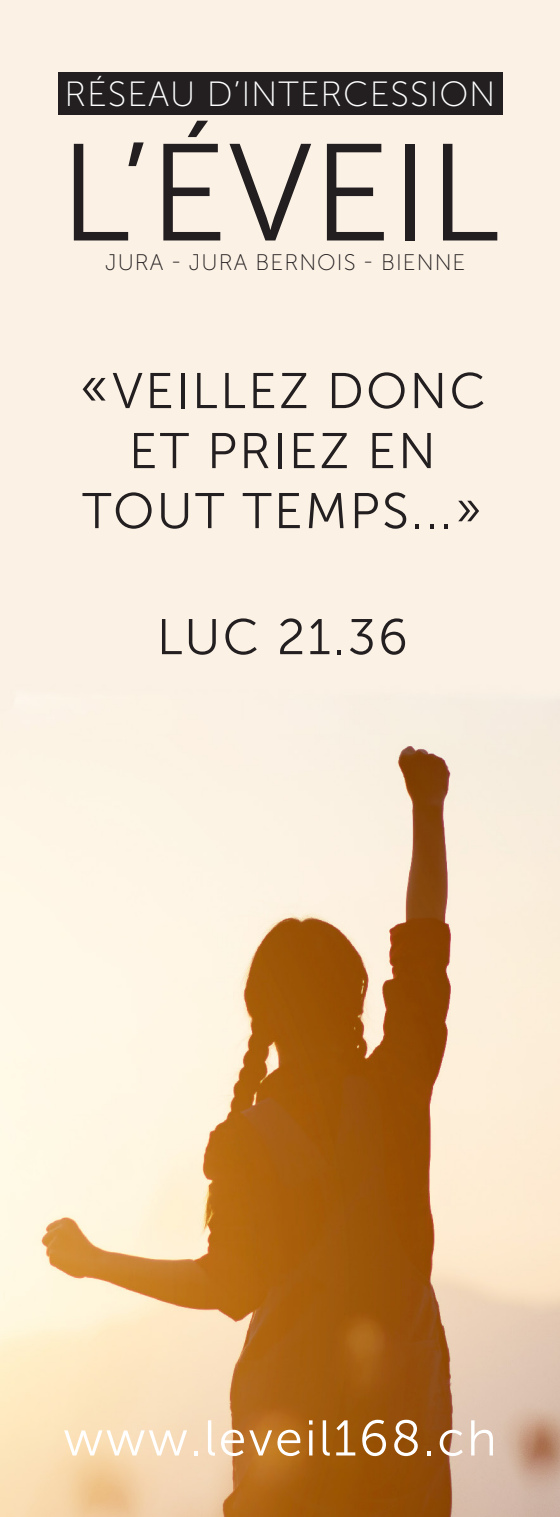
<style>
.page{position:relative;width:560px;height:1517px;background:#fff}
.page>*{position:absolute;margin:0;border:0;box-sizing:border-box;transform-origin:0 0}
.Title_front{font:137.5px "Museo Sans 300";color:#231f20}
.t1{font:50px/60px "Museo Sans 300";letter-spacing:.045em;color:#231f20;text-align:center}
.t2{font:50px "Museo Sans 300";letter-spacing:.045em;color:#fff}
.Body_text{font:35px "Museo Sans 100";letter-spacing:.025em;color:#fff}
.Subtitle_front{font:22.5px "Museo Sans 100";letter-spacing:.045em;color:#231f20}
.s1{font-size:55px}
</style>
<div class="page">
<img style="left:0;top:0;width:560px;height:1517px">
<div style="left:58px;top:73px;width:444px;height:42px;background:#231f20"></div>
<p class="Body_text" style="left:64px;top:75px;width:432px">RÉSEAU D’INTERCESSION</p>
<p class="Title_front" style="left:60px;top:119px;width:442px">L’ÉVEIL</p>
<p class="Subtitle_front" style="left:105px;top:250px;width:362px">JURA - JURA BERNOIS - BIENNE</p>
<p class="t1" style="left:79px;top:361px;width:408px"><span class="s1">«</span>VEILLEZ DONC<br>ET PRIEZ EN<br>TOUT TEMPS...»</p>
<p class="t1" style="left:157px;top:607px;width:252px">LUC 21.36</p>
<p class="t2" style="left:63px;top:1411px;width:435px">www.leveil168.ch</p>
</div>
